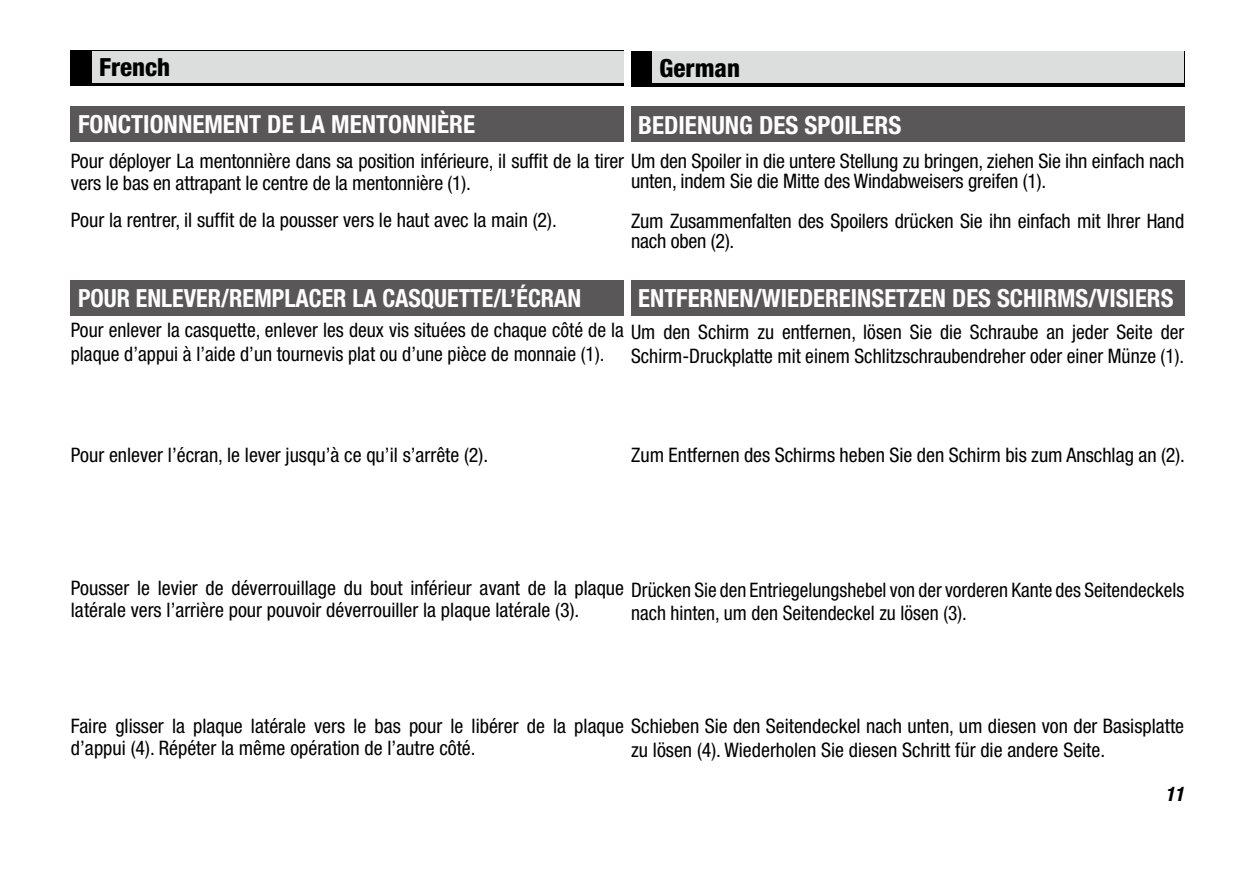
<style>
.page{position:relative;width:1241px;height:872px;background:#fff}
.page>*{position:absolute;margin:0;border:0;box-sizing:border-box;transform-origin:0 0}
.t1{font:700 condensed 25px "Helvetica Neue";color:#fff}
.t2{font:700 condensed 25px "Helvetica Neue";color:#fff;scale:.96 1}
.t3{font:800 condensed 25px "Helvetica Neue";color:#000}
.t4{font:condensed 20px/22.5px "Helvetica Neue";color:#000}
.t5{font:italic 700 condensed 20px "Helvetica Neue";color:#000}
</style>
<div class="page">
<div style="left:71px;top:51px;width:553px;height:35px;background:#000"></div>
<div style="left:631px;top:51px;width:552px;height:35px;background:#000"></div>
<div style="left:92px;top:51px;width:532px;height:32px;background:#dcdddd"></div>
<div style="left:652px;top:51px;width:531px;height:32px;background:#dcdddd"></div>
<div style="left:71px;top:106px;width:553px;height:36px;background:#595757"></div>
<div style="left:71px;top:280px;width:553px;height:35px;background:#595757"></div>
<div style="left:631px;top:106px;width:552px;height:36px;background:#595757"></div>
<div style="left:631px;top:280px;width:552px;height:35px;background:#595757"></div>
<p class="t3" style="left:99px;top:52px;width:72px">French</p>
<p class="t3" style="left:659px;top:52px;width:82px">German</p>
<p class="t1" style="left:78px;top:109px;width:398px">FONCTIONNEMENT DE LA MENTONNIÈRE</p>
<p class="t4" style="left:71px;top:149px;width:1114px">Pour déployer La mentonnière dans sa position inférieure, il suffit de la tirer Um den Spoiler in die untere Stellung zu bringen, ziehen Sie ihn einfach nach vers le bas en attrapant le centre de la mentonnière (1).</p>
<p class="t4" style="left:71px;top:208px;width:487px">Pour la rentrer, il suffit de la pousser vers le haut avec la main (2).</p>
<p class="t1" style="left:638px;top:109px;width:264px">BEDIENUNG DES SPOILERS</p>
<p class="t4" style="left:631px;top:161px;width:554px;line-height:40.2px">unten, indem Sie die Mitte des Windabweisers greifen (1).<br>Zum Zusammenfalten des Spoilers drücken Sie ihn einfach mit Ihrer Hand</p>
<p class="t4" style="left:631px;top:230px;width:105px">nach oben (2).</p>
<p class="t1" style="left:638px;top:283px;width:536px">ENTFERNEN/WIEDEREINSETZEN DES SCHIRMS/VISIERS</p>
<p class="t4" style="left:631px;top:320px;width:554px;line-height:24px">Um den Schirm zu entfernen, lösen Sie die Schraube an jeder Seite der<br>Schirm-Druckplatte mit einem Schlitzschraubendreher oder einer Münze (1).</p>
<p class="t2" style="left:78px;top:283px;width:526px">POUR ENLEVER/REMPLACER LA CASQUETTE/L’ÉCRAN</p>
<p class="t4" style="left:71px;top:318px;width:554px;line-height:24px">Pour enlever la casquette, enlever les deux vis situées de chaque côté de la plaque d’appui à l’aide d’un tournevis plat ou d’une pièce de monnaie (1).</p>
<p class="t4" style="left:71px;top:444px;width:418px">Pour enlever l’écran, le lever jusqu’à ce qu’il s’arrête (2).</p>
<p class="t4" style="left:631px;top:443px;width:555px">Zum Entfernen des Schirms heben Sie den Schirm bis zum Anschlag an (2).</p>
<p class="t4" style="left:71px;top:576px;width:554px">Pousser le levier de déverrouillage du bout inférieur avant de la plaque latérale vers l’arrière pour pouvoir déverrouiller la plaque latérale (3).</p>
<p class="t4" style="left:631px;top:578px;width:554px">Drücken Sie den Entriegelungshebel von der vorderen Kante des Seitendeckels nach hinten, um den Seitendeckel zu lösen (3).</p>
<p class="t4" style="left:71px;top:715px;width:1114px">Faire glisser la plaque latérale vers le bas pour le libérer de la plaque Schieben Sie den Seitendeckel nach unten, um diesen von der Basisplatte d’appui (4). Répéter la même opération de l’autre côté.</p>
<p class="t4" style="left:631px;top:739px;width:475px">zu lösen (4). Wiederholen Sie diesen Schritt für die andere Seite.</p>
<p class="t5" style="left:1164px;top:782px;width:21px">11</p>
</div>
